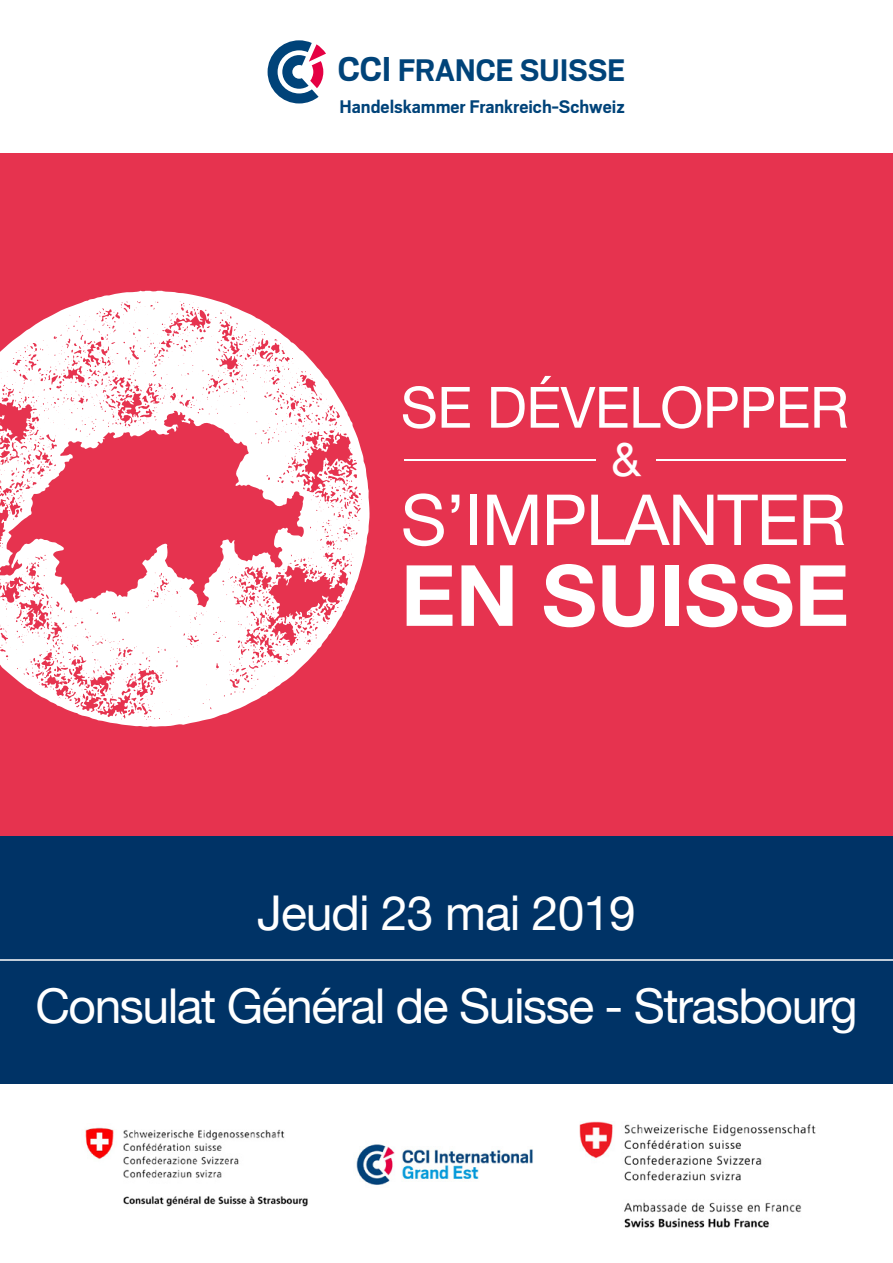
<style>
.page{position:relative;width:893px;height:1263px;background:#fff}
.page>*{position:absolute;margin:0;border:0;box-sizing:border-box;transform-origin:0 0}
.t1{font:700 84.6px "Helvetica Neue LT";color:#fff}
.t2{font:70.5px "Helvetica Neue LT";letter-spacing:-.02em;color:#fff}
.t3{font:57px "Helvetica Neue LT";letter-spacing:-.01em;color:#fff}
.t4{font:48px/93px "Helvetica Neue LT";letter-spacing:-.03em;color:#fff;text-align:center}
.t5{font:46.5px "Helvetica Neue LT";color:#fff}
.t6{font:700 34.65px "Scout";letter-spacing:-.005em;color:#004379}
.t7{font:700 20.25px "Scout";color:#004379}
.s1{font-size:38.4px}
</style>
<div class="page">
<div style="left:0;top:832px;width:893px;height:252px;background:#036"></div>
<div style="left:0;top:153px;width:893px;height:683px;background:#e6334f"></div>
<svg style="left:0;top:291px;width:370px;height:436px"></svg>
<hr style="left:0;top:959px;width:893px;height:2px;background:#fff">
<img style="left:85px;top:1127px;width:223px;height:80px">
<hr style="left:404px;top:459px;width:191px;height:1px;background:#fff">
<hr style="left:656px;top:459px;width:189px;height:1px;background:#fff">
<img style="left:579px;top:1121px;width:237px;height:107px">
<svg style="left:268px;top:40px;width:58px;height:63px"></svg>
<img style="left:356px;top:1144px;width:177px;height:41px">
<p class="t6" style="left:338px;top:48px;width:289px"><span class="s1">CCI</span> FRANCE SUISSE</p>
<p class="t7" style="left:339px;top:94px;width:287px">Handelskammer Frankreich-Schweiz</p>
<p class="t3" style="left:401px;top:373px;width:450px">SE DÉVELOPPER</p>
<p class="t5" style="left:612px;top:431px;width:31px">&amp;</p>
<h2 class="t2" style="left:401px;top:478px;width:447px">S’IMPLANTER</h2>
<h1 class="t1" style="left:401px;top:543px;width:450px">EN SUISSE</h1>
<p class="t4" style="left:35px;top:866px;width:824px">Jeudi 23 mai 2019<br>Consulat Général de Suisse - Strasbourg</p>
</div>
